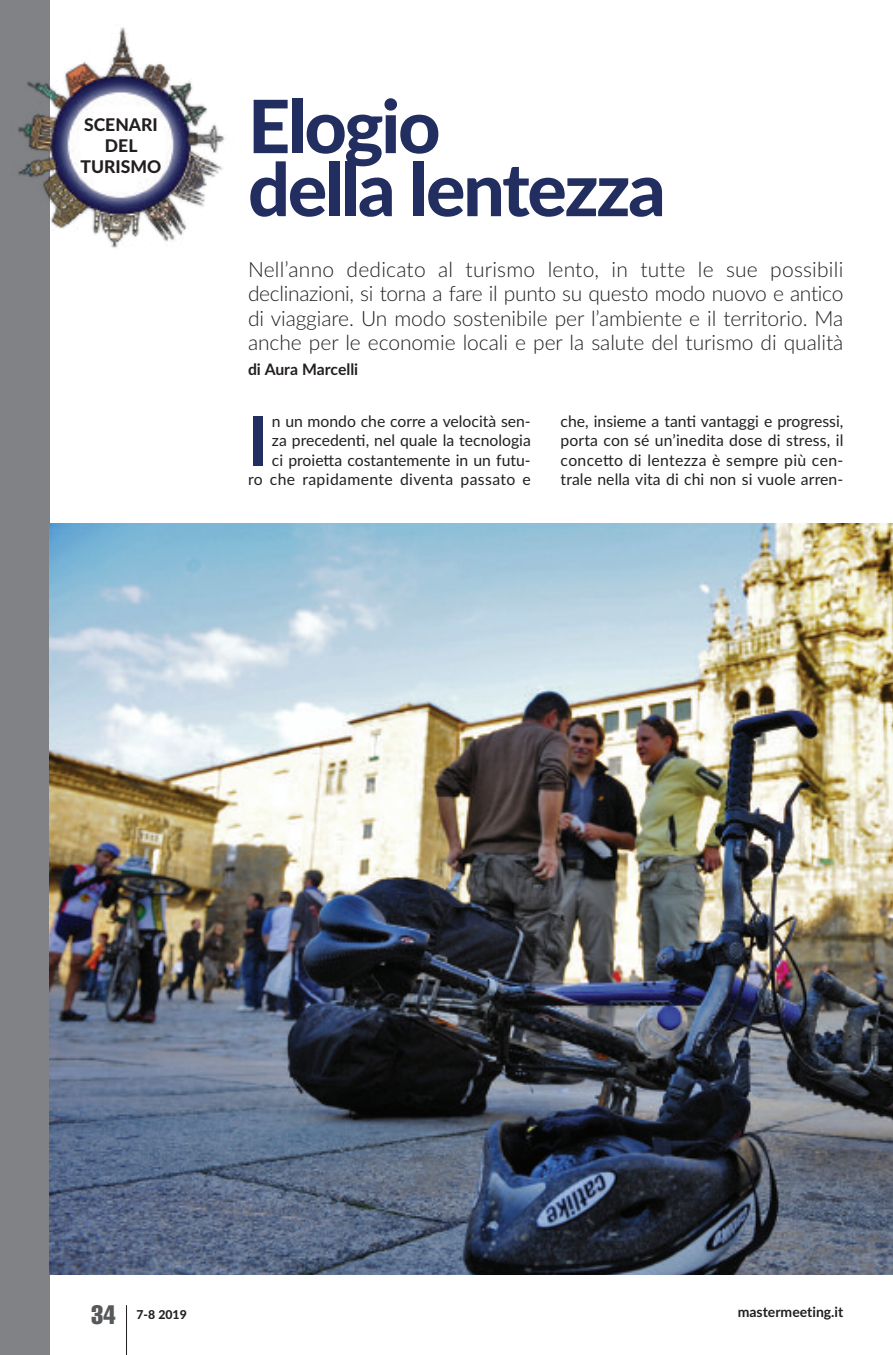
<style>
.page{position:relative;width:893px;height:1355px;background:#fff}
.page>*{position:absolute;margin:0;border:0;box-sizing:border-box;transform-origin:0 0}
.t1{font:800 73.5px/63px "Lato";letter-spacing:-.03em;color:#222e5f}
.t2{font:700 68.77px "Lato";color:#222e5f}
.t3{font:extra-condensed 26.25px "Helvetica";color:#57585a}
.t4{font:300 21px/24.5px "Lato";letter-spacing:-.005em;color:#231f20;text-align:justify}
.t5{font:800 17.5px/21px "Lato";color:#231f20;text-align:center}
.t6{font:15.75px/19.2px "Lato";color:#231f20;text-align:justify}
.t7{font:700 15.75px "Lato";color:#231f20}
.t8{font:700 14px "Lato";color:#231f20}
.t9{font:800 12.25px "Lato";color:#231f20}
</style>
<div class="page">
<hr style="left:126px;top:1305px;width:1px;height:49px;background:#231f20">
<div style="left:0;top:0;width:50px;height:1354px;background:#808285"></div>
<img style="left:18px;top:27px;width:207px;height:221px">
<img style="left:50px;top:523px;width:843px;height:751px">
<p class="t5" style="left:81px;top:115px;width:82px">SCENARI<br>DEL<br>TURISMO</p>
<h1 class="t1" style="left:248px;top:96px;width:419px">ELOGIO<br>DELLA LENTEZZA</h1>
<p class="t4" style="left:248px;top:257px;width:597px">Nell’anno dedicato al turismo lento, in tutte le sue possibili declinazioni, si torna a fare il punto su questo modo nuovo e antico di viaggiare. Un modo sostenibile per l’ambiente e il territorio. Ma anche per le economie locali e per la salute del turismo di qualità</p>
<p class="t7" style="left:248px;top:360px;width:112px">di Aura Marcelli</p>
<p class="t6" style="left:248px;top:412px;width:284px;text-align:right">n un mondo che corre a velocità sen-<br>za precedenti, nel quale la tecnologia<br>ci proietta costantemente in un futu-<br>ro che rapidamente diventa passato e</p>
<h2 class="t2" style="left:248px;top:401px;width:22px">I</h2>
<p class="t6" style="left:561px;top:412px;width:284px">che, insieme a tanti vantaggi e progressi, porta con sé un’inedita dose di stress, il concetto di lentezza è sempre più cen&shy;trale nella vita di chi non si vuole arren-</p>
<h3 class="t3" style="left:91px;top:1305px;width:26px">34</h3>
<p class="t9" style="left:136px;top:1307px;width:52px">7-8 2019</p>
<p class="t8" style="left:738px;top:1303px;width:107px">mastermeeting.it</p>
</div>
